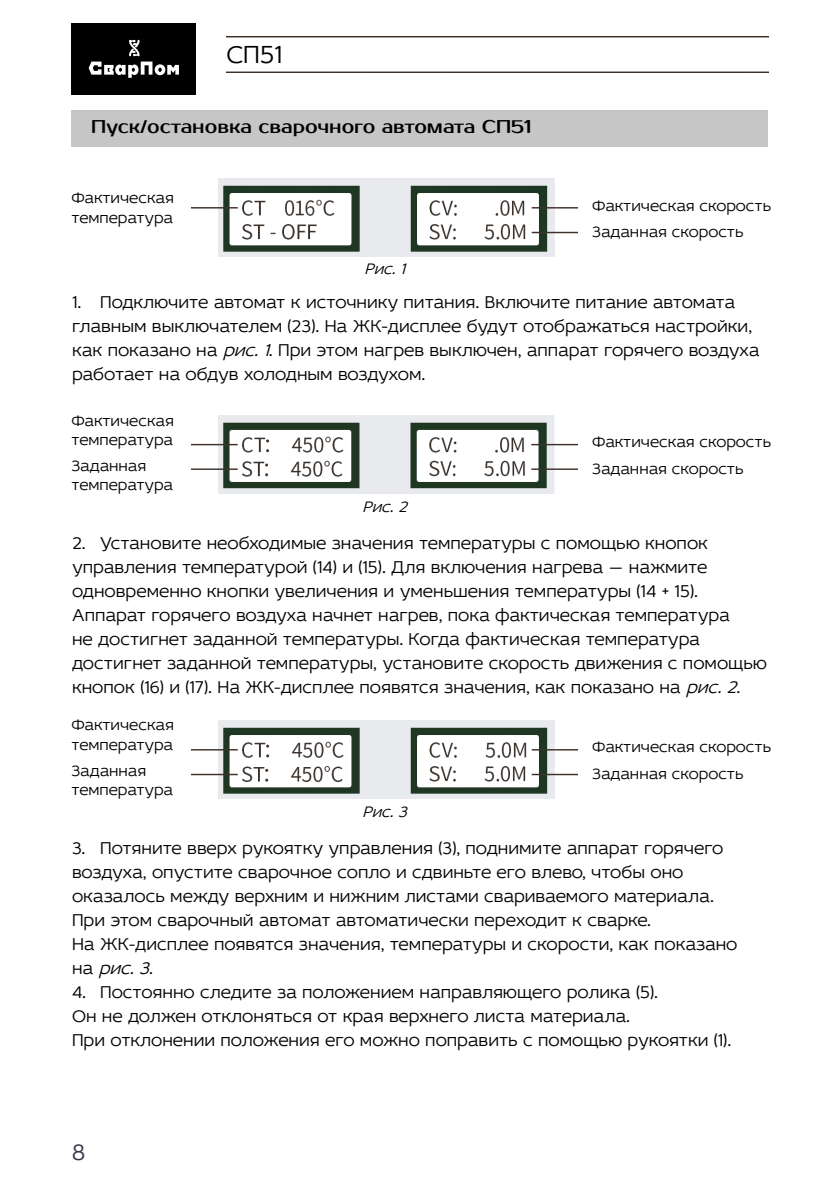
<style>
.page{position:relative;width:840px;height:1191px;background:#fff}
.page>*{position:absolute;margin:0;border:0;box-sizing:border-box;transform-origin:0 0}
.t1{font:300 26px "Idealist Sans";color:#000}
.t2{font:300 24px "Idealist Sans";color:#363b46}
.t3{font:300 18px/24px "Idealist Sans";color:#000}
.t4{font:18px "Prosto";color:#000}
.t5{font:300 16px/19.2px "Idealist Sans";color:#000}
.t6{font:italic 300 16px "Idealist Sans";color:#000}
.s1{font-style:italic}
</style>
<div class="page">
<img style="left:226px;top:36px;width:542px;height:37px">
<div style="left:72px;top:23px;width:124px;height:71px;background:#000"></div>
<svg style="left:129px;top:40px;width:10px;height:16px"></svg>
<svg style="left:89px;top:62px;width:90px;height:16px"></svg>
<div style="left:71px;top:111px;width:696px;height:36px;background:#c6c6c6"></div>
<img style="left:191px;top:179px;width:386px;height:78px">
<img style="left:191px;top:415px;width:386px;height:78px">
<img style="left:191px;top:720px;width:386px;height:78px">
<h1 class="t1" style="left:226px;top:36px;width:57px">СП51</h1>
<p class="t4" style="left:91px;top:116px;width:441px">Пуск/остановка сварочного автомата СП51</p>
<p class="t5" style="left:71px;top:188px;width:104px">Фактическая температура</p>
<p class="t5" style="left:592px;top:191px;width:180px;line-height:27px">Фактическая скорость<br>Заданная скорость</p>
<p class="t6" style="left:364px;top:258px;width:47px">Рис.1</p>
<p class="t3" style="left:72px;top:290px;width:688px">1. Подключите автомат к источнику питания. Включите питание автомата главным выключателем (23). На ЖК-дисплее будут отображаться настройки, как показано на <span class="s1">рис.1</span>. При этом нагрев выключен, аппарат горячего воздуха работает на обдув холодным воздухом.</p>
<p class="t5" style="left:71px;top:410px;width:104px">Фактическая температура</p>
<p class="t5" style="left:592px;top:428px;width:180px;line-height:27px">Фактическая скорость<br>Заданная скорость</p>
<p class="t5" style="left:71px;top:456px;width:103px">Заданная температура</p>
<p class="t6" style="left:362px;top:496px;width:51px">Рис.2</p>
<p class="t3" style="left:72px;top:530px;width:696px">2. Установите необходимые значения температуры с помощью кнопок управления температурой (14) и (15). Для включения нагрева — нажмите одновременно кнопки увеличения и уменьшения температуры (14 + 15).<br>Аппарат горячего воздуха начнет нагрев, пока фактическая температура<br>не достигнет заданной температуры. Когда фактическая температура достигнет заданной температуры, установите скорость движения с помощью кнопок (16) и (17). На ЖК-дисплее появятся значения, как показано на <span class="s1">рис.2</span>.</p>
<p class="t5" style="left:71px;top:715px;width:104px">Фактическая температура</p>
<p class="t5" style="left:71px;top:760px;width:103px">Заданная температура</p>
<p class="t6" style="left:362px;top:800px;width:51px">Рис.3</p>
<p class="t5" style="left:592px;top:732px;width:180px;line-height:27px">Фактическая скорость<br>Заданная скорость</p>
<p class="t3" style="left:72px;top:835px;width:666px">3. Потяните вверх рукоятку управления (3), поднимите аппарат горячего воздуха, опустите сварочное сопло и сдвиньте его влево, чтобы оно оказалось между верхним и нижним листами свариваемого материала.<br>При этом сварочный автомат автоматически переходит к сварке.<br>На ЖК-дисплее появятся значения, температуры и скорости, как показано н а <span class="s1">рис.3</span>.</p>
<p class="t3" style="left:72px;top:979px;width:660px">4. Постоянно следите за положением направляющего ролика (5).<br>Он не должен отклоняться от края верхнего листа материала.<br>При отклонении положения его можно поправить с помощью рукоятки (1).</p>
<h2 class="t2" style="left:72px;top:1136px;width:15px">8</h2>
</div>
